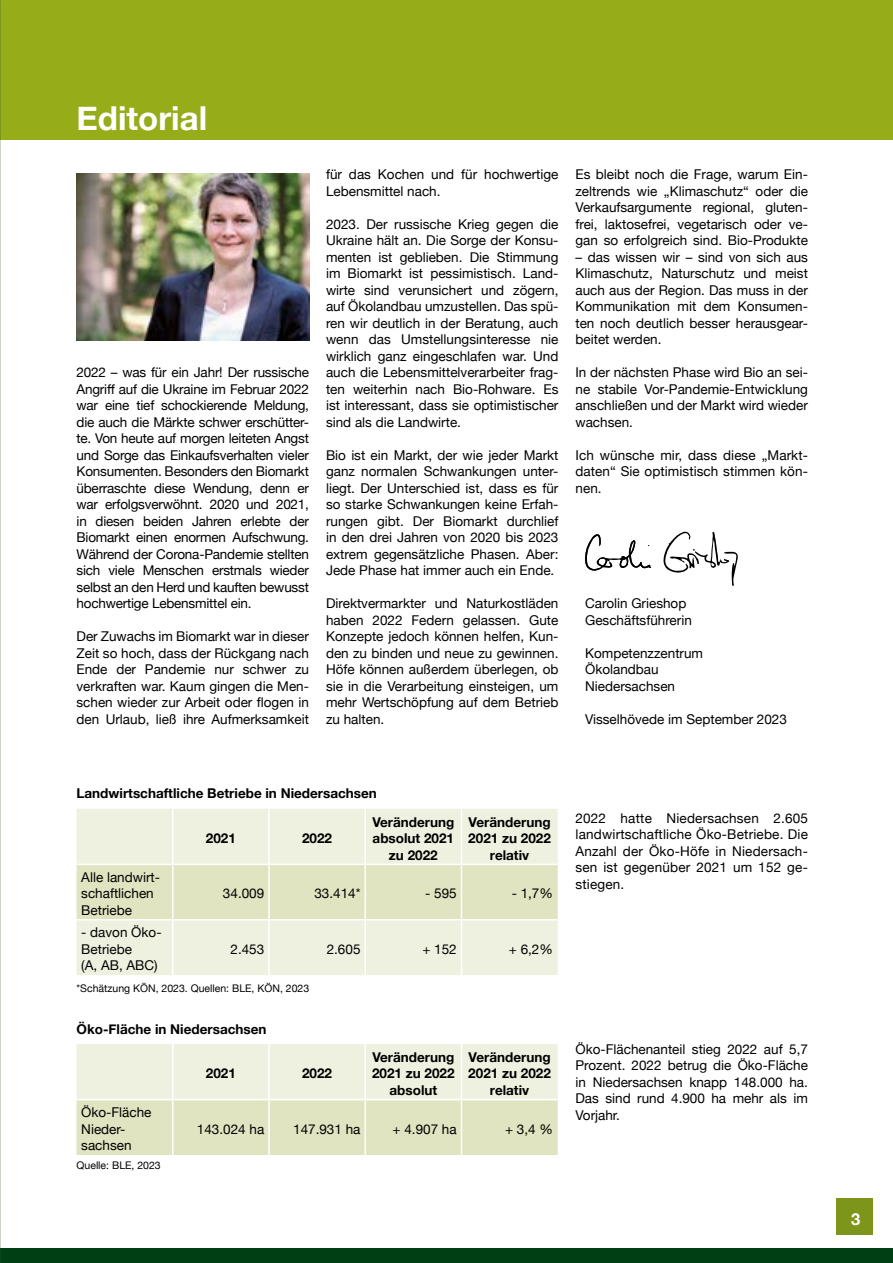
<style>
.page{position:relative;width:893px;height:1263px;background:#fff}
.page>*{position:absolute;margin:0;border:0;box-sizing:border-box;transform-origin:0 0}
.t1{font:700 33px "Helvetica Neue";color:#fff}
.t2{font:700 16.5px "Helvetica Neue";color:#fff}
.t3{font:13.5px/16.5px "Helvetica Neue";color:#000;text-align:justify}
.t4{font:700 13.5px/16.5px "Helvetica Neue";color:#000;text-align:center}
.t5{font:10.5px "Helvetica Neue";color:#000}
</style>
<div class="page">
<div style="left:0;top:0;width:893px;height:139px;background:#96ac19"></div>
<div style="left:0;top:1248px;width:893px;height:15px;background:#003f14"></div>
<div style="left:837px;top:1199px;width:36px;height:36px;background:#7e951c"></div>
<svg style="left:585px;top:534px;width:66px;height:37px"></svg>
<svg style="left:663px;top:531px;width:75px;height:55px"></svg>
<img style="left:77px;top:173px;width:232px;height:168px">
<div style="left:77px;top:809px;width:481px;height:166px;background:#eff1e0"></div>
<div style="left:77px;top:865px;width:481px;height:54px;background:#e0e4c0"></div>
<hr style="left:77px;top:864px;width:96px;height:1px;background:#fff">
<hr style="left:173px;top:864px;width:96px;height:1px;background:#fff">
<hr style="left:269px;top:864px;width:96px;height:1px;background:#fff">
<hr style="left:365px;top:864px;width:96px;height:1px;background:#fff">
<hr style="left:461px;top:864px;width:97px;height:1px;background:#fff">
<hr style="left:77px;top:919px;width:96px;height:1px;background:#fff">
<hr style="left:173px;top:919px;width:96px;height:1px;background:#fff">
<hr style="left:269px;top:919px;width:96px;height:1px;background:#fff">
<hr style="left:365px;top:919px;width:96px;height:1px;background:#fff">
<hr style="left:461px;top:919px;width:97px;height:1px;background:#fff">
<hr style="left:172px;top:809px;width:2px;height:55px;background:#fff">
<hr style="left:268px;top:809px;width:2px;height:55px;background:#fff">
<hr style="left:364px;top:809px;width:2px;height:55px;background:#fff">
<hr style="left:461px;top:809px;width:1px;height:55px;background:#fff">
<hr style="left:172px;top:865px;width:2px;height:54px;background:#fff">
<hr style="left:268px;top:865px;width:2px;height:54px;background:#fff">
<hr style="left:364px;top:865px;width:2px;height:54px;background:#fff">
<hr style="left:461px;top:865px;width:1px;height:54px;background:#fff">
<hr style="left:172px;top:920px;width:2px;height:55px;background:#fff">
<hr style="left:268px;top:920px;width:2px;height:55px;background:#fff">
<hr style="left:364px;top:920px;width:2px;height:55px;background:#fff">
<hr style="left:461px;top:920px;width:1px;height:55px;background:#fff">
<svg style="left:77px;top:1044px;width:481px;height:111px;background:#e7ead0"></svg>
<hr style="left:77px;top:1099px;width:96px;height:1px;background:#fff">
<hr style="left:173px;top:1099px;width:96px;height:1px;background:#fff">
<hr style="left:269px;top:1099px;width:96px;height:1px;background:#fff">
<hr style="left:365px;top:1099px;width:96px;height:1px;background:#fff">
<hr style="left:461px;top:1099px;width:97px;height:1px;background:#fff">
<hr style="left:172px;top:1044px;width:2px;height:55px;background:#fff">
<hr style="left:268px;top:1044px;width:2px;height:55px;background:#fff">
<hr style="left:364px;top:1044px;width:2px;height:55px;background:#fff">
<hr style="left:461px;top:1044px;width:1px;height:55px;background:#fff">
<hr style="left:172px;top:1100px;width:2px;height:55px;background:#fff">
<hr style="left:268px;top:1100px;width:2px;height:55px;background:#fff">
<hr style="left:364px;top:1100px;width:2px;height:55px;background:#fff">
<hr style="left:461px;top:1100px;width:1px;height:55px;background:#fff">
<h1 class="t1" style="left:77px;top:92px;width:132px">Editorial</h1>
<p class="t3" style="left:77px;top:365px;width:234px">2022 – was für ein Jahr! Der russische Angriff auf die Ukraine im Februar 2022 war eine tief schockierende Meldung, die auch die Märkte schwer erschütter&shy;te. Von heute auf morgen leiteten Angst und Sorge das Einkaufsverhalten vieler Konsumenten. Besonders den Biomarkt überraschte diese Wendung, denn er war erfolgsverwöhnt. 2020 und 2021, in diesen beiden Jahren erlebte der Biomarkt einen enormen Aufschwung.<br>Während der Corona-Pandemie stellten sich viele Menschen erstmals wieder selbst an den Herd und kauften bewusst hochwertige Lebensmittel ein.</p>
<p class="t3" style="left:77px;top:629px;width:234px">Der Zuwachs im Biomarkt war in dieser Zeit so hoch, dass der Rückgang nach Ende der Pandemie nur schwer zu verkraften war. Kaum gingen die Men&shy;schen wieder zur Arbeit oder flogen in den Urlaub, ließ ihre Aufmerksamkeit</p>
<p class="t3" style="left:326px;top:167px;width:234px">für das Kochen und für hochwertige<br>Lebensmittel nach.</p>
<p class="t3" style="left:326px;top:216px;width:234px">2023. Der russische Krieg gegen die Ukraine hält an. Die Sorge der Konsu&shy;menten ist geblieben. Die Stimmung im Biomarkt ist pessimistisch. Land&shy;wirte sind verunsichert und zögern, auf Ökolandbau umzustellen. Das spü&shy;ren wir deutlich in der Beratung, auch wenn das Umstellungsinteresse nie wirklich ganz eingeschlafen war. Und auch die Lebensmittelverarbeiter frag&shy;ten weiterhin nach Bio-Rohware. Es ist interessant, dass sie optimistischer sind als die Landwirte.</p>
<p class="t3" style="left:326px;top:447px;width:234px">Bio ist ein Markt, der wie jeder Markt ganz normalen Schwankungen unter&shy;liegt. Der Unterschied ist, dass es für so starke Schwankungen keine Erfah&shy;rungen gibt. Der Biomarkt durchlief in den drei Jahren von 2020 bis 2023 extrem gegensätzliche Phasen. Aber:<br>Jede Phase hat immer auch ein Ende.</p>
<p class="t3" style="left:326px;top:596px;width:234px">Direktvermarkter und Naturkostläden haben 2022 Federn gelassen. Gute Konzepte jedoch können helfen, Kun&shy;den zu binden und neue zu gewinnen.<br>Höfe können außerdem überlegen, ob sie in die Verarbeitung einsteigen, um mehr Wertschöpfung auf dem Betrieb zu halten.</p>
<p class="t3" style="left:575px;top:167px;width:234px">Es bleibt noch die Frage, warum Ein&shy;zeltrends wie „Klimaschutz“ oder die Verkaufsargumente regional, gluten&shy;frei, laktosefrei, vegetarisch oder ve&shy;gan so erfolgreich sind. Bio-Produkte</p>
<p class="t3" style="left:575px;top:249px;width:234px">– das wissen wir – sind von sich aus Klimaschutz, Naturschutz und meist auch aus der Region. Das muss in der Kommunikation mit dem Konsumen&shy;ten noch deutlich besser herausgear&shy;beitet werden.</p>
<p class="t3" style="left:575px;top:365px;width:234px">In der nächsten Phase wird Bio an sei&shy;ne stabile Vor-Pandemie-Entwicklung anschließen und der Markt wird wieder wachsen.</p>
<p class="t3" style="left:575px;top:447px;width:234px">Ich wünsche mir, dass diese „Markt&shy;daten“ Sie optimistisch stimmen kön&shy;nen.</p>
<p class="t3" style="left:585px;top:596px;width:108px">Carolin Grieshop<br>Geschäftsführerin</p>
<p class="t3" style="left:585px;top:645px;width:120px;text-align:left">Kompetenzzentrum<br>Ökolandbau<br>Niedersachsen</p>
<p class="t3" style="left:585px;top:711px;width:203px">Visselhövede im September 2023</p>
<p class="t4" style="left:77px;top:785px;width:302px">Landwirtschaftliche Betriebe in Niedersachsen</p>
<p class="t3" style="left:81px;top:870px;width:80px;text-align:left">Alle landwirt&shy;schaftlichen<br>Betriebe</p>
<p class="t3" style="left:81px;top:925px;width:82px;text-align:left">- davon Öko-<br>Betriebe<br>(A, AB, ABC)</p>
<p class="t4" style="left:206px;top:830px;width:32px">2021</p>
<p class="t4" style="left:302px;top:830px;width:32px">2022</p>
<p class="t4" style="left:372px;top:814px;width:84px">Veränderung absolut 2021 zu 2022</p>
<p class="t4" style="left:468px;top:814px;width:84px">Veränderung<br>2021 zu 2022 relativ</p>
<p class="t3" style="left:223px;top:886px;width:43px">34.009</p>
<p class="t3" style="left:314px;top:886px;width:48px">33.414*</p>
<p class="t3" style="left:425px;top:886px;width:33px">- 595</p>
<p class="t3" style="left:512px;top:886px;width:43px">- 1,7%</p>
<p class="t3" style="left:230px;top:941px;width:35px">2.453</p>
<p class="t3" style="left:327px;top:941px;width:35px">2.605</p>
<p class="t3" style="left:422px;top:941px;width:36px">+ 152</p>
<p class="t3" style="left:509px;top:941px;width:46px">+ 6,2%</p>
<p class="t5" style="left:77px;top:980px;width:234px">*Schätzung KÖN, 2023. Quellen: BLE, KÖN, 2023</p>
<p class="t4" style="left:77px;top:1021px;width:191px">Öko-Fläche in Niedersachsen</p>
<p class="t4" style="left:206px;top:1066px;width:32px">2021</p>
<p class="t4" style="left:302px;top:1066px;width:32px">2022</p>
<p class="t4" style="left:372px;top:1049px;width:84px">Veränderung<br>2021 zu 2022 absolut</p>
<p class="t4" style="left:468px;top:1049px;width:84px">Veränderung<br>2021 zu 2022 relativ</p>
<p class="t3" style="left:81px;top:1105px;width:72px;text-align:left">Öko-Fläche<br>Nieder&shy;sachsen</p>
<p class="t5" style="left:77px;top:1158px;width:86px">Quelle: BLE, 2023</p>
<p class="t3" style="left:197px;top:1121px;width:69px">143.024 ha</p>
<p class="t3" style="left:293px;top:1121px;width:69px">147.931 ha</p>
<p class="t3" style="left:393px;top:1121px;width:66px">+ 4.907 ha</p>
<p class="t3" style="left:505px;top:1121px;width:49px">+ 3,4 %</p>
<p class="t3" style="left:575px;top:811px;width:234px">2022 hatte Niedersachsen 2.605 landwirtschaftliche Öko-Betriebe. Die Anzahl der Öko-Höfe in Niedersach&shy;sen ist gegenüber 2021 um 152 ge&shy;stiegen.</p>
<p class="t3" style="left:575px;top:1042px;width:234px">Öko-Flächenanteil stieg 2022 auf 5,7<br>Prozent. 2022 betrug die Öko-Fläche in Niedersachsen knapp 148.000 ha.<br>Das sind rund 4.900 ha mehr als im Vorjahr.</p>
<p class="t2" style="left:851px;top:1206px;width:11px">3</p>
</div>
